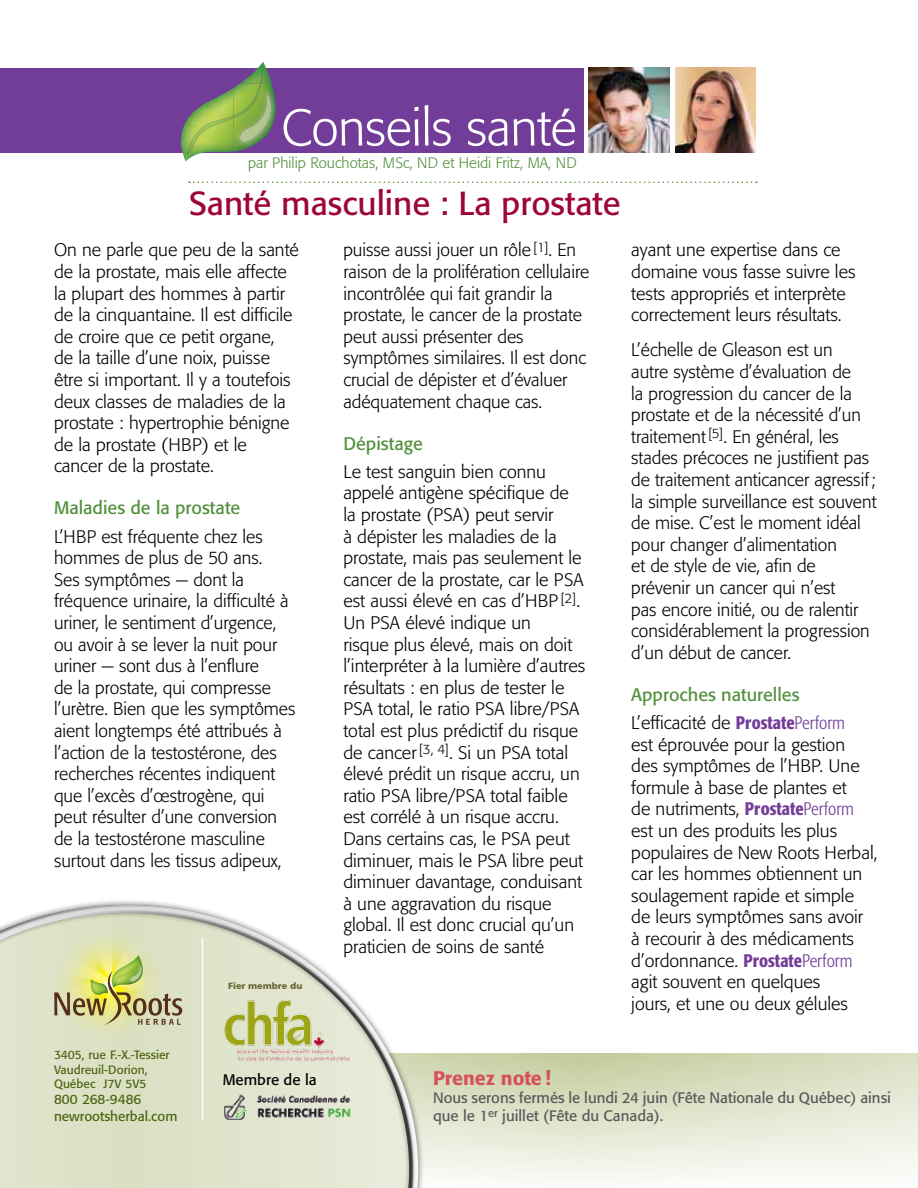
<style>
.page{position:relative;width:918px;height:1188px;background:#fff}
.page>*{position:absolute;margin:0;border:0;box-sizing:border-box;transform-origin:0 0}
.t1{font:300 51px "Formata";letter-spacing:-.01em;color:#fff}
.t2{font:33px "Formata";color:#9d053b}
.t3{font:500 19.5px "Formata";color:#d5525b}
.t4{font:300 18px/21.6px "Formata";color:#000}
.t5{font:18px/28.3px "Formata";color:#51903c}
.t6{font:15px/18px "Formata";color:#58595b}
.t7{font:300 15px "Formata";color:#51903c}
.t8{font:15px "Formata";color:#000}
.t9{font:13.5px/16.2px "Formata";color:#4d6211}
.t10{font:12px/14.4px "Formata";color:#4d6211}
.t11{font:9.15px "Humanist 777 BT Black B";color:#65632e}
.s1{font-weight:300;color:#000}
.s2{font-weight:500;font-stretch:condensed;color:#723d98}
.s3{font-weight:300;font-stretch:condensed;color:#723d98}
.s4{font-stretch:condensed;color:#723d98}
</style>
<div class="page">
<svg style="left:424px;top:1053px;width:494px;height:127px"></svg>
<div style="left:0;top:899px;width:424px;height:289px;background:#000;opacity:.5"></div>
<div style="left:0;top:903px;width:414px;height:285px;background:#000;opacity:.75"></div>
<hr style="left:202px;top:938px;width:1px;height:182px;background:#fff">
<svg style="left:46px;top:934px;width:136px;height:106px"></svg>
<img style="left:223px;top:996px;width:129px;height:68px">
<img style="left:223px;top:1094px;width:129px;height:26px">
<div style="left:0;top:68px;width:583px;height:85px;background:#723d98"></div>
<img style="left:588px;top:68px;width:81px;height:85px">
<img style="left:675px;top:68px;width:81px;height:85px">
<svg style="left:189px;top:182px;width:568px;height:1px"></svg>
<img style="left:181px;top:62px;width:91px;height:99px">
<img style="left:263px;top:83px;width:13px;height:66px">
<img style="left:263px;top:90px;width:10px;height:52px">
<img style="left:186px;top:70px;width:77px;height:91px">
<img style="left:233px;top:83px;width:28px;height:35px">
<h1 class="t1" style="left:281px;top:98px;width:297px">Conseils santé</h1>
<p class="t7" style="left:248px;top:154px;width:330px">par Philip Rouchotas, MSc, ND et Heidi Fritz, MA, ND</p>
<h2 class="t2" style="left:189px;top:184px;width:433px">Santé masculine : La prostate</h2>
<p class="t4" style="left:54px;top:240px;width:246px">On ne parle que peu de la santé de la prostate, mais elle affecte la plupart des hommes à partir de la cinquantaine. Il est difficile de croire que ce petit organe,<br>de la taille d’une noix, puisse être si important. Il y a toutefois deux classes de maladies de la prostate : hypertrophie bénigne de la prostate (HBP) et le cancer de la prostate.</p>
<p class="t5" style="left:54px;top:494px;width:188px">Maladies de la prostate</p>
<p class="t4" style="left:54px;top:526px;width:243px">L’HBP est fréquente chez les hommes de plus de 50 ans.<br>Ses symptômes — dont la fréquence urinaire, la difficulté à uriner, le sentiment d’urgence, ou avoir à se lever la nuit pour uriner — sont dus à l’enflure<br>de la prostate, qui compresse l’urètre. Bien que les symptômes aient longtemps été attribués à l’action de la testostérone, des recherches récentes indiquent que l’excès d’œstrogène, qui peut résulter d’une conversion de la testostérone masculine surtout dans les tissus adipeux,</p>
<p class="t11" style="left:228px;top:980px;width:76px">Fier membre du</p>
<p class="t4" style="left:343px;top:240px;width:247px">puisse aussi jouer un rôle <sup>[1]</sup>. En raison de la prolifération cellulaire incontrôlée qui fait grandir la prostate, le cancer de la prostate peut aussi présenter des symptômes similaires. Il est donc crucial de dépister et d’évaluer adéquatement chaque cas.</p>
<p class="t5" style="left:343px;top:429px;width:81px">Dépistage</p>
<p class="t4" style="left:343px;top:461px;width:243px">Le test sanguin bien connu appelé antigène spécifique de la prostate (PSA) peut servir<br>à dépister les maladies de la prostate, mais pas seulement le cancer de la prostate, car le PSA est aussi élevé en cas d’HBP <sup>[2]</sup>.<br>Un PSA élevé indique un<br>risque plus élevé, mais on doit l’interpréter à la lumière d’autres résultats : en plus de tester le<br>PSA total, le ratio PSA libre/PSA total est plus prédictif du risque de cancer <sup>[3,</sup> <sup>4]</sup>. Si un PSA total élevé prédit un risque accru, un ratio PSA libre/PSA total faible est corrélé à un risque accru.<br>Dans certains cas, le PSA peut diminuer, mais le PSA libre peut diminuer davantage, conduisant à une aggravation du risque global. Il est donc crucial qu’un praticien de soins de santé</p>
<p class="t4" style="left:631px;top:240px;width:226px">ayant une expertise dans ce domaine vous fasse suivre les tests appropriés et interprète correctement leurs résultats.</p>
<p class="t4" style="left:631px;top:339px;width:247px">L’échelle de Gleason est un<br>autre système d’évaluation de<br>la progression du cancer de la prostate et de la nécessité d’un traitement <sup>[5]</sup>. En général, les stades précoces ne justifient pas de traitement anticancer agressif; la simple surveillance est souvent de mise. C’est le moment idéal pour changer d’alimentation<br>et de style de vie, afin de prévenir un cancer qui n’est<br>pas encore initié, ou de ralentir considérablement la progression d’un début de cancer.</p>
<p class="t5" style="left:631px;top:680px;width:215px">Approches naturelles<br><span class="s1">L’efficacité de</span> <span class="s2">Prostate</span><span class="s3">Perform</span></p>
<p class="t4" style="left:631px;top:734px;width:248px">est éprouvée pour la gestion<br>des symptômes de l’HBP. Une formule à base de plantes et<br>de nutriments, <span class="s2">Prostate</span><span class="s4">Perform </span>est un des produits les plus populaires de New Roots Herbal, car les hommes obtiennent un soulagement rapide et simple de leurs symptômes sans avoir<br>à recourir à des médicaments d’ordonnance. <span class="s2">Prostate</span><span class="s4">Perform </span>agit souvent en quelques<br>jours, et une ou deux gélules</p>
<p class="t10" style="left:54px;top:1048px;width:117px">3405, rue F.-X.-Tessier<br>Vaudreuil-Dorion,<br>Québec J7V 5V5</p>
<p class="t9" style="left:54px;top:1091px;width:125px">800 268-9486 newrootsherbal.com</p>
<p class="t8" style="left:223px;top:1071px;width:95px">Membre de la</p>
<p class="t3" style="left:433px;top:1066px;width:119px">Prenez note !</p>
<p class="t6" style="left:433px;top:1088px;width:459px">Nous serons fermés le lundi 24 juin (Fête Nationale du Québec) ainsi que le 1<sup>er</sup> juillet (Fête du Canada).</p>
</div>
